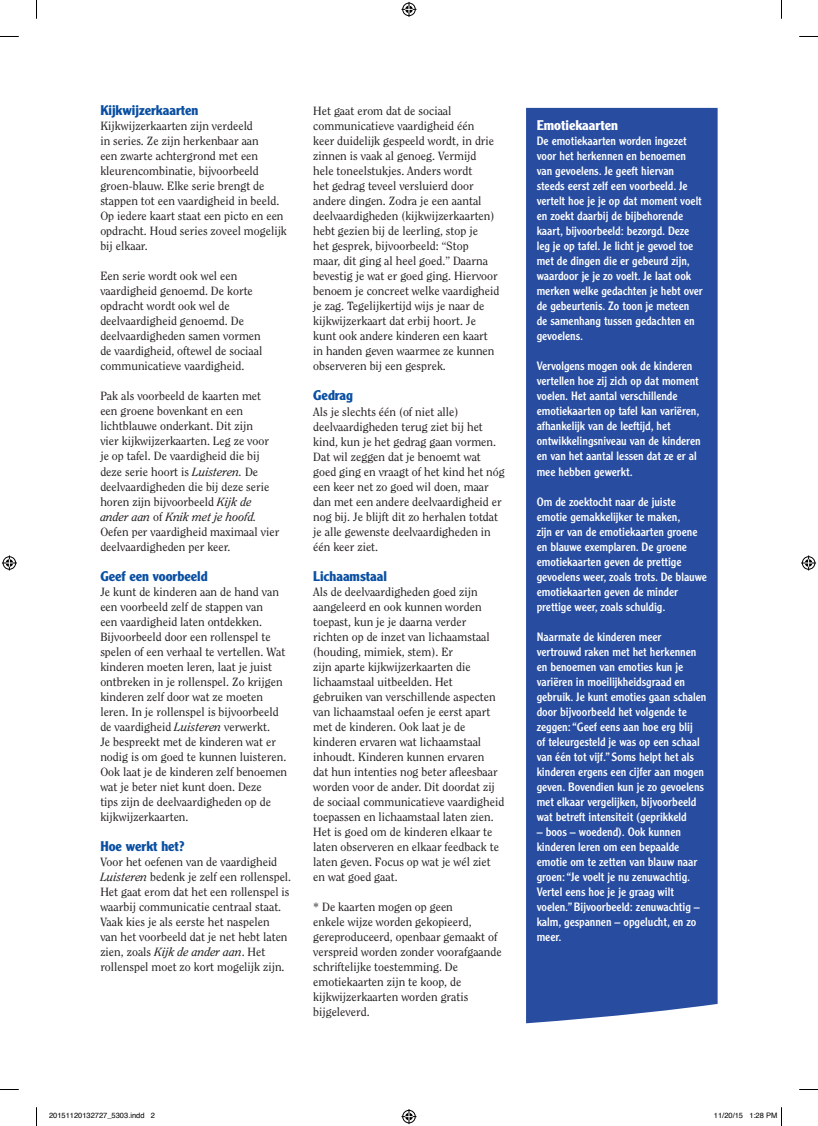
<style>
.page{position:relative;width:818px;height:1126px;background:#fff}
.page>*{position:absolute;margin:0;border:0;box-sizing:border-box;transform-origin:0 0}
.t1{font:700 13.75px "Clearface Gothic LT Std";color:#0a4fa2}
.t2{font:700 13.75px "Clearface Gothic LT Std";color:#fff}
.t3{font:11.88px/15px "Clearface Std";color:#231f20}
.t4{font:11.88px/15px "Clearface Gothic LT Std";color:#fff}
.t5{font:7.5px "Helvetica";color:#000}
.s1{font-style:italic}
</style>
<div class="page">
<div style="left:526px;top:108px;width:191px;height:915px;background:#274ca0"></div>
<svg style="left:0;top:36px;width:19px;height:1px"></svg>
<svg style="left:799px;top:36px;width:18px;height:1px"></svg>
<svg style="left:0;top:1089px;width:19px;height:1px"></svg>
<svg style="left:799px;top:1089px;width:18px;height:1px"></svg>
<svg style="left:36px;top:0;width:1px;height:19px"></svg>
<svg style="left:36px;top:1107px;width:1px;height:18px"></svg>
<svg style="left:401px;top:2px;width:15px;height:15px"></svg>
<svg style="left:401px;top:1109px;width:15px;height:14px"></svg>
<svg style="left:2px;top:555px;width:15px;height:15px"></svg>
<svg style="left:801px;top:555px;width:14px;height:15px"></svg>
<p class="t1" style="left:100px;top:102px;width:99px">Kijkwijzerkaarten</p>
<p class="t3" style="left:100px;top:119px;width:188px">Kijkwijzerkaarten zijn verdeeld<br>in series. Ze zijn herkenbaar aan<br>een zwarte achtergrond met een kleurencombinatie, bijvoorbeeld groen-blauw. Elke serie brengt de stappen tot een vaardigheid in beeld.<br>Op iedere kaart staat een picto en een opdracht. Houd series zoveel mogelijk bij elkaar.</p>
<p class="t3" style="left:100px;top:269px;width:163px">Een serie wordt ook wel een vaardigheid genoemd. De korte opdracht wordt ook wel de deelvaardigheid genoemd. De deelvaardigheden samen vormen de vaardigheid, oftewel de sociaal communicatieve vaardigheid.</p>
<p class="t3" style="left:100px;top:389px;width:180px">Pak als voorbeeld de kaarten met een groene bovenkant en een lichtblauwe onderkant. Dit zijn<br>vier kijkwijzerkaarten. Leg ze voor je op tafel. De vaardigheid die bij deze serie hoort is <span class="s1">Luisteren.</span> De deelvaardigheden die bij deze serie horen zijn bijvoorbeeld <span class="s1">Kijk de ander aan</span> of <span class="s1">Knik met je hoofd.<br></span>Oefen per vaardigheid maximaal vier deelvaardigheden per keer.</p>
<p class="t1" style="left:100px;top:567px;width:109px">Geef een voorbeeld</p>
<p class="t3" style="left:100px;top:584px;width:188px">Je kunt de kinderen aan de hand van een voorbeeld zelf de stappen van<br>een vaardigheid laten ontdekken.<br>Bijvoorbeeld door een rollenspel te spelen of een verhaal te vertellen. Wat kinderen moeten leren, laat je juist ontbreken in je rollenspel. Zo krijgen kinderen zelf door wat ze moeten leren. In je rollenspel is bijvoorbeeld de vaardigheid <span class="s1">Luisteren</span> verwerkt.<br>Je bespreekt met de kinderen wat er nodig is om goed te kunnen luisteren.<br>Ook laat je de kinderen zelf benoemen wat je beter niet kunt doen. Deze<br>tips zijn de deelvaardigheden op de kijkwijzerkaarten.</p>
<p class="t1" style="left:100px;top:837px;width:86px">Hoe werkt het?</p>
<p class="t3" style="left:100px;top:854px;width:192px">Voor het oefenen van de vaardigheid <span class="s1">Luisteren</span> bedenk je zelf een rollenspel.<br>Het gaat erom dat het een rollenspel is waarbij communicatie centraal staat.<br>Vaak kies je als eerste het naspelen<br>van het voorbeeld dat je net hebt laten zien, zoals <span class="s1">Kijk de ander aan</span>. Het rollenspel moet zo kort mogelijk zijn.</p>
<p class="t3" style="left:313px;top:104px;width:187px">Het gaat erom dat de sociaal communicatieve vaardigheid één<br>keer duidelijk gespeeld wordt, in drie zinnen is vaak al genoeg. Vermijd hele toneelstukjes. Anders wordt<br>het gedrag teveel versluierd door andere dingen. Zodra je een aantal deelvaardigheden (kijkwijzerkaarten) hebt gezien bij de leerling, stop je<br>het gesprek, bijvoorbeeld: “Stop<br>maar, dit ging al heel goed.” Daarna bevestig je wat er goed ging. Hiervoor benoem je concreet welke vaardigheid je zag. Tegelijkertijd wijs je naar de kijkwijzerkaart dat erbij hoort. Je kunt ook andere kinderen een kaart in handen geven waarmee ze kunnen observeren bij een gesprek.</p>
<p class="t1" style="left:313px;top:387px;width:41px">Gedrag</p>
<p class="t3" style="left:313px;top:404px;width:193px">Als je slechts één (of niet alle) deelvaardigheden terug ziet bij het kind, kun je het gedrag gaan vormen.<br>Dat wil zeggen dat je benoemt wat goed ging en vraagt of het kind het nóg een keer net zo goed wil doen, maar dan met een andere deelvaardigheid er nog bij. Je blijft dit zo herhalen totdat je alle gewenste deelvaardigheden in één keer ziet.</p>
<p class="t1" style="left:313px;top:567px;width:75px">Lichaamstaal</p>
<p class="t3" style="left:313px;top:584px;width:192px">Als de deelvaardigheden goed zijn aangeleerd en ook kunnen worden toepast, kun je je daarna verder richten op de inzet van lichaamstaal (houding, mimiek, stem). Er<br>zijn aparte kijkwijzerkaarten die lichaamstaal uitbeelden. Het gebruiken van verschillende aspecten van lichaamstaal oefen je eerst apart met de kinderen. Ook laat je de kinderen ervaren wat lichaamstaal inhoudt. Kinderen kunnen ervaren<br>dat hun intenties nog beter afleesbaar worden voor de ander. Dit doordat zij de sociaal communicatieve vaardigheid toepassen en lichaamstaal laten zien.<br>Het is goed om de kinderen elkaar te laten observeren en elkaar feedback te laten geven. Focus op wat je wél ziet en wat goed gaat.</p>
<p class="t3" style="left:313px;top:899px;width:190px">* De kaarten mogen op geen<br>enkele wijze worden gekopieerd, gereproduceerd, openbaar gemaakt of verspreid worden zonder voorafgaande schriftelijke toestemming. De emotiekaarten zijn te koop, de kijkwijzerkaarten worden gratis bijgeleverd.</p>
<p class="t2" style="left:536px;top:117px;width:83px">Emotiekaarten</p>
<p class="t4" style="left:536px;top:133px;width:167px">De emotiekaarten worden ingezet voor het herkennen en benoemen van gevoelens. Je geeft hiervan steeds eerst zelf een voorbeeld. Je vertelt hoe je je op dat moment voelt en zoekt daarbij de bijbehorende kaart, bijvoorbeeld: bezorgd. Deze leg je op tafel. Je licht je gevoel toe met de dingen die er gebeurd zijn, waardoor je je zo voelt. Je laat ook merken welke gedachten je hebt over de gebeurtenis. Zo toon je meteen<br>de samenhang tussen gedachten en gevoelens.</p>
<p class="t4" style="left:536px;top:358px;width:165px">Vervolgens mogen ook de kinderen vertellen hoe zij zich op dat moment voelen. Het aantal verschillende emotiekaarten op tafel kan variëren, afhankelijk van de leeftijd, het ontwikkelingsniveau van de kinderen en van het aantal lessen dat ze er al mee hebben gewerkt.</p>
<p class="t4" style="left:536px;top:493px;width:172px">Om de zoektocht naar de juiste emotie gemakkelijker te maken,<br>zijn er van de emotiekaarten groene en blauwe exemplaren. De groene emotiekaarten geven de prettige gevoelens weer, zoals trots. De blauwe emotiekaarten geven de minder prettige weer, zoals schuldig.</p>
<p class="t4" style="left:536px;top:628px;width:171px">Naarmate de kinderen meer vertrouwd raken met het herkennen en benoemen van emoties kun je variëren in moeilijkheidsgraad en gebruik. Je kunt emoties gaan schalen door bijvoorbeeld het volgende te zeggen: “Geef eens aan hoe erg blij<br>of teleurgesteld je was op een schaal van één tot vijf.” Soms helpt het als kinderen ergens een cijfer aan mogen geven. Bovendien kun je zo gevoelens met elkaar vergelijken, bijvoorbeeld wat betreft intensiteit (geprikkeld</p>
<p class="t4" style="left:536px;top:823px;width:164px">– boos – woedend). Ook kunnen kinderen leren om een bepaalde emotie om te zetten van blauw naar groen: “Je voelt je nu zenuwachtig.<br>Vertel eens hoe je je graag wilt voelen.” Bijvoorbeeld: zenuwachtig – kalm, gespannen – opgelucht, en zo meer.</p>
<p class="t5" style="left:49px;top:1109px;width:107px">20151120132727_5303.indd 2</p>
<p class="t5" style="left:713px;top:1109px;width:65px">11/20/15 1:28 PM</p>
</div>
